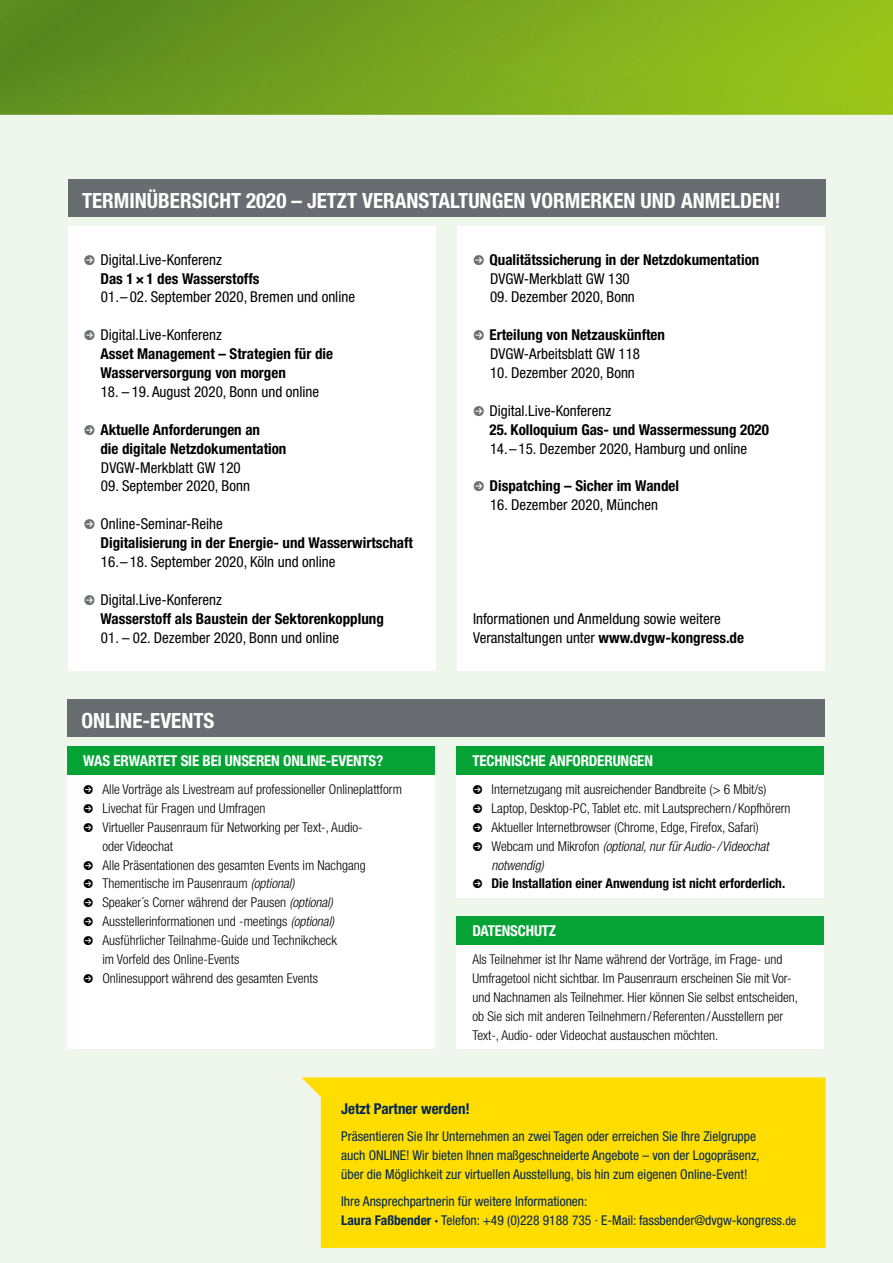
<style>
.page{position:relative;width:893px;height:1263px;background:#eff6ec}
.page>*{position:absolute;margin:0;border:0;box-sizing:border-box;transform-origin:0 0}
.t1{font:700 condensed 21px "Helvetica Neue LT Pro";color:#fff}
.t2{font:700 condensed 15px/18.9px "Helvetica Neue LT Pro";color:#000}
.t3{font:condensed 15px/18.9px "Helvetica Neue LT Pro";color:#000}
.t4{font:700 condensed 15px "Helvetica Neue LT Pro";letter-spacing:-.01em;color:#fff}
.t5{font:700 condensed 15px "Helvetica Neue LT Pro";color:#002752}
.t6{font:300 condensed 13.5px/18.9px "Helvetica Neue LT Pro";color:#000}
.t7{font:condensed 13.5px/18.9px "Helvetica Neue LT Pro";color:#002752}
.t8{font:italic 300 condensed 13.5px/18.9px "Helvetica Neue LT Pro";color:#000}
.t9{font:700 condensed 13.5px "Helvetica Neue LT Pro";color:#000}
.s1{color:#696c70}
.s2{font-weight:700}
.s3{font-weight:400}
.s4{font-style:italic}
.s5{font-style:normal}
.s6{font-size:12px}
</style>
<div class="page">
<img style="left:0;top:0;width:893px;height:115px">
<div style="left:68px;top:180px;width:758px;height:37px;background:#696c70"></div>
<div style="left:457px;top:227px;width:368px;height:444px;background:#fff"></div>
<div style="left:68px;top:227px;width:368px;height:444px;background:#fff"></div>
<div style="left:456px;top:747px;width:368px;height:150px;background:#fff"></div>
<div style="left:456px;top:917px;width:368px;height:132px;background:#fff"></div>
<div style="left:67px;top:747px;width:368px;height:302px;background:#fff"></div>
<div style="left:67px;top:699px;width:758px;height:38px;background:#696c70"></div>
<div style="left:67px;top:746px;width:368px;height:29px;background:#05a335"></div>
<div style="left:456px;top:746px;width:368px;height:29px;background:#05a335"></div>
<div style="left:456px;top:916px;width:368px;height:29px;background:#05a335"></div>
<div style="left:301px;top:1077px;width:525px;height:171px;background:#fd0"></div>
<h1 class="t1" style="left:82px;top:188px;width:700px">TERMINÜBERSICHT 2020 – JETZT VERANSTALTUNGEN VORMERKEN UND ANMELDEN!</h1>
<p class="t3" style="left:100px;top:250px;width:160px;text-indent:-16px"><span class="s1">●</span> Digital.Live-Konferenz<br><span class="s2">Das 1×1 des Wasserstoffs</span></p>
<p class="t3" style="left:101px;top:287px;width:255px">01.–02. September 2020, Bremen und online</p>
<p class="t2" style="left:100px;top:325px;width:234px;text-indent:-16px"><span class="s1">●</span> <span class="s3">Digital.Live-Konferenz<br></span>Asset Management – Strategien für die<br>Wasserversorgung von morgen</p>
<p class="t3" style="left:101px;top:382px;width:220px">18. – 19. August 2020, Bonn und online</p>
<p class="t2" style="left:100px;top:420px;width:187px;text-indent:-16px"><span class="s1">●</span> Aktuelle Anforderungen an<br>die digitale Netzdokumentation</p>
<p class="t3" style="left:101px;top:458px;width:141px">DVGW-Merkblatt GW 120</p>
<p class="t3" style="left:101px;top:476px;width:150px">09. September 2020, Bonn</p>
<p class="t2" style="left:100px;top:514px;width:314px;text-indent:-16px"><span class="s1">●</span> <span class="s3">Online-Seminar-Reihe<br></span>Digitalisierung in der Energie- und Wasserwirtschaft</p>
<p class="t3" style="left:101px;top:552px;width:236px">16.–18. September 2020, Köln und online</p>
<p class="t2" style="left:100px;top:590px;width:285px;text-indent:-16px"><span class="s1">●</span> <span class="s3">Digital.Live-Konferenz<br></span>Wasserstoff als Baustein der Sektorenkopplung</p>
<p class="t3" style="left:101px;top:628px;width:240px">01. – 02. Dezember 2020, Bonn und online</p>
<h1 class="t1" style="left:81px;top:708px;width:134px">ONLINE-EVENTS</h1>
<p class="t4" style="left:83px;top:751px;width:302px">WAS ERWARTET SIE BEI UNSEREN ONLINE-EVENTS?</p>
<p class="t6" style="left:83px;top:780px;width:320px">● Alle Vorträge als Livestream auf professioneller Onlineplattform</p>
<p class="t6" style="left:83px;top:798px;width:184px">● Livechat für Fragen und Umfragen</p>
<p class="t6" style="left:102px;top:817px;width:262px;text-indent:-19px">● Virtueller Pausenraum für Networking per Text-, Audio&shy;oder Videochat</p>
<p class="t6" style="left:83px;top:855px;width:284px">● Alle Präsentationen des gesamten Events im Nachgang</p>
<p class="t6" style="left:83px;top:874px;width:213px">● Thementische im Pausenraum <span class="s4">(optional)</span></p>
<p class="t6" style="left:83px;top:893px;width:251px">● Speaker´s Corner während der Pausen <span class="s4">(optional)</span></p>
<p class="t6" style="left:83px;top:912px;width:252px">● Ausstellerinformationen und -meetings <span class="s4">(optional)</span></p>
<p class="t6" style="left:102px;top:931px;width:236px;text-indent:-19px">● Ausführlicher Teilnahme-Guide und Technikcheck im Vorfeld des Online-Events</p>
<p class="t6" style="left:83px;top:969px;width:236px">● Onlinesupport während des gesamten Events</p>
<p class="t2" style="left:490px;top:250px;width:271px;text-indent:-17px"><span class="s1">●</span> Qualitätssicherung in der Netzdokumentation<br><span class="s3">DVGW-Merkblatt GW 130</span></p>
<p class="t3" style="left:490px;top:287px;width:146px">09. Dezember 2020, Bonn</p>
<p class="t2" style="left:473px;top:325px;width:193px;text-align:center"><span class="s1">●</span> Erteilung von Netzauskünften<br><span class="s3">DVGW-Arbeitsblatt GW 118</span></p>
<p class="t3" style="left:490px;top:363px;width:146px">10. Dezember 2020, Bonn</p>
<p class="t3" style="left:473px;top:401px;width:140px"><span class="s1">●</span> Digital.Live-Konferenz</p>
<p class="t2" style="left:490px;top:420px;width:281px">25. Kolloquium Gas- und Wassermessung 2020</p>
<p class="t3" style="left:490px;top:439px;width:259px">14.–15. Dezember 2020, Hamburg und online</p>
<p class="t2" style="left:473px;top:477px;width:208px"><span class="s1">●</span> Dispatching – Sicher im Wandel</p>
<p class="t3" style="left:490px;top:495px;width:169px">16. Dezember 2020, München</p>
<p class="t3" style="left:473px;top:609px;width:272px">Informationen und Anmeldung sowie weitere<br>Veranstaltungen unter <span class="s2">www.dvgw-kongress.de</span></p>
<p class="t4" style="left:472px;top:751px;width:182px">TECHNISCHE ANFORDERUNGEN</p>
<p class="t6" style="left:472px;top:780px;width:296px">● Internetzugang mit ausreichender Bandbreite (&gt; 6 Mbit/s)</p>
<p class="t6" style="left:472px;top:798px;width:320px">● Laptop, Desktop-PC, Tablet etc. mit Lautsprechern / Kopfhörern</p>
<p class="t6" style="left:472px;top:817px;width:288px">● Aktueller Internetbrowser (Chrome, Edge, Firefox, Safari)</p>
<p class="t8" style="left:491px;top:836px;width:279px;text-indent:-19px">● <span class="s5">Webcam und Mikrofon</span> (optional, nur für Audio-/Videochat notwendig)</p>
<p class="t9" style="left:472px;top:875px;width:314px">● Die Installation einer Anwendung ist nicht erforderlich.</p>
<p class="t4" style="left:472px;top:921px;width:85px">DATENSCHUTZ</p>
<p class="t6" style="left:472px;top:950px;width:327px">Als Teilnehmer ist Ihr Name während der Vorträge, im Frage- und Umfragetool nicht sichtbar. Im Pausenraum erscheinen Sie mit Vor&shy;und Nachnamen als Teilnehmer. Hier können Sie selbst entscheiden, ob Sie sich mit anderen Teilnehmern /Referenten /Ausstellern per Text-, Audio- oder Videochat austauschen möchten.</p>
<p class="t5" style="left:341px;top:1099px;width:130px">Jetzt Partner werden!</p>
<p class="t7" style="left:341px;top:1126px;width:420px">Präsentieren Sie Ihr Unternehmen an zwei Tagen oder erreichen Sie Ihre Zielgruppe auch ONLINE! Wir bieten Ihnen maßgeschneiderte Angebote – von der Logopräsenz, über die Möglichkeit zur virtuellen Ausstellung, bis hin zum eigenen Online-Event!</p>
<p class="t7" style="left:341px;top:1192px;width:456px">Ihre Ansprechpartnerin für weitere Informationen:<br><span class="s2">Laura Faßbender ·</span> Telefon: +49 (0)228 9188 735 · E-Mail: fassbender@dvgw-kongress.<span class="s6">de</span></p>
</div>
